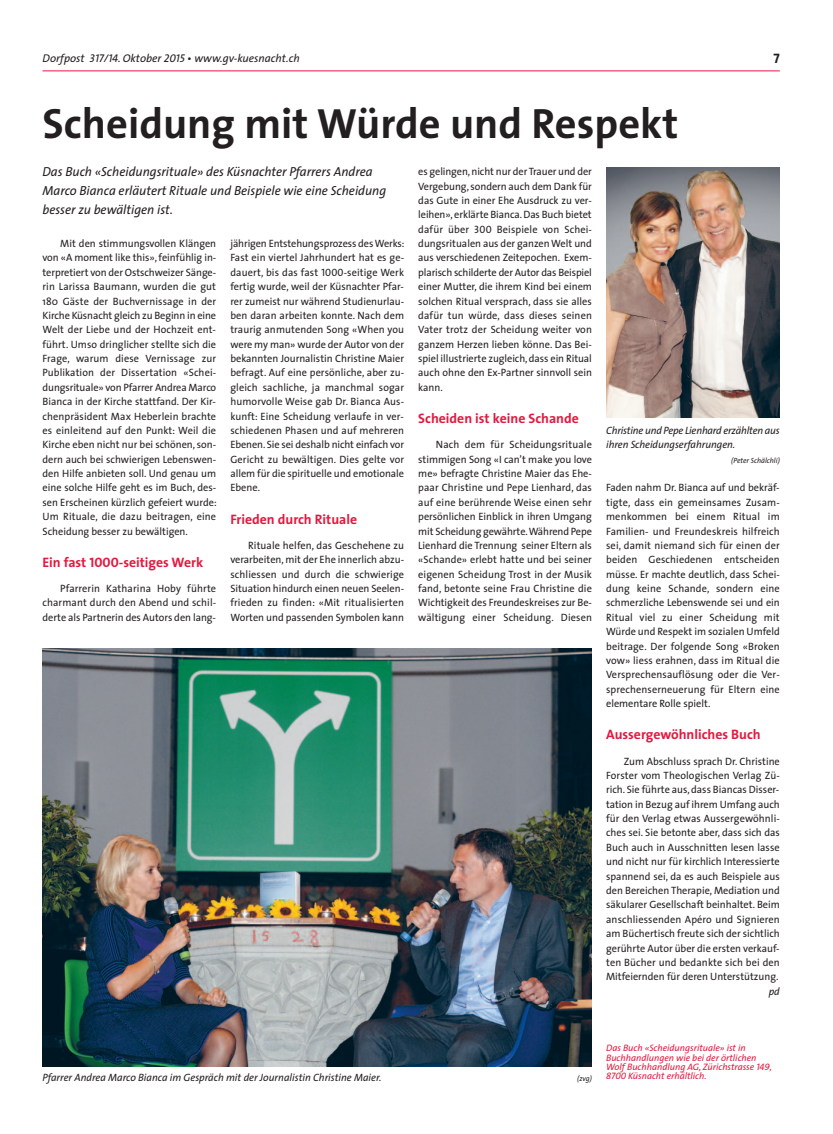
<style>
.page{position:relative;width:833px;height:1134px;background:#fff}
.page>*{position:absolute;margin:0;border:0;box-sizing:border-box;transform-origin:0 0}
.t1{font:700 42.5px "The Sans";color:#231f20}
.t2{font:700 13.75px "The Sans";color:#e4183e}
.t3{font:13.75px "The Sans Bold Caps";color:#231f20}
.t4{font:italic 13.12px/18.8px "The Sans";color:#231f20}
.t5{font:italic 11.25px "The Sans";color:#231f20}
.t6{font:10.62px/14.4px "The Sans";color:#231f20;text-align:justify}
.t7{font:italic 10.62px/14.4px "The Sans";letter-spacing:-.005em;color:#231f20}
.t8{font:italic 9.38px/9.4px "The Sans";color:#e4183e}
.t9{font:italic 7.5px "The Sans";color:#231f20}
.s1{font-family:"The Sans Caps"}
.s2{font-family:"The Sans Bold Caps";font-weight:400}
</style>
<div class="page">
<hr style="left:43px;top:71px;width:737px;height:1px;background:#e4183e">
<img style="left:606px;top:167px;width:174px;height:251px">
<img style="left:43px;top:648px;width:549px;height:418px">
<p class="t5" style="left:43px;top:48px;width:259px">Dorfpost <span class="s1">317/14.</span> Oktober <span class="s1">2015</span> • www.gv-kuesnacht.ch</p>
<p class="t3" style="left:773px;top:47px;width:8px">7</p>
<h1 class="t1" style="left:43px;top:88px;width:637px">Scheidung mit Würde und Respekt</h1>
<p class="t4" style="left:43px;top:162px;width:345px">Das Buch «Scheidungsrituale» des Küsnachter Pfarrers Andrea<br>Marco Bianca erläutert Rituale und Beispiele wie eine Scheidung besser zu bewältigen ist.</p>
<p class="t6" style="left:418px;top:164px;width:175px">es gelingen,nicht nur der Trauer und der Vergebung, sondern auch dem Dank für das Gute in einer Ehe Ausdruck zu ver&shy;leihen», erklärte Bianca.Das Buch bietet dafür über <span class="s1">300</span> Beispiele von Schei&shy;dungsritualen aus der ganzenWelt und aus verschiedenen Zeitepochen. Exem&shy;plarisch schilderte der Autor das Beispiel einer Mutter, die ihrem Kind bei einem solchen Ritual versprach, dass sie alles dafür tun würde, dass dieses seinen Vater trotz der Scheidung weiter von ganzem Herzen lieben könne. Das Bei&shy;spiel illustrierte zugleich,dass ein Ritual auch ohne den Ex-Partner sinnvoll sein kann.</p>
<p class="t2" style="left:418px;top:407px;width:162px">Scheiden ist keine Schande</p>
<p class="t6" style="left:418px;top:437px;width:175px;text-indent:18px">Nach dem für Scheidungsrituale stimmigen Song «I can’t make you love me» befragte Christine Maier das Ehe&shy;paar Christine und Pepe Lienhard, das auf eine berührende Weise einen sehr persönlichen Einblick in ihren Umgang mit Scheidung gewährte.Während Pepe Lienhard die Trennung seiner Eltern als «Schande» erlebt hatte und bei seiner eigenen Scheidung Trost in der Musik fand, betonte seine Frau Christine die Wichtigkeit des Freundeskreises zur Be&shy;wältigung einer Scheidung. Diesen</p>
<p class="t6" style="left:230px;top:236px;width:176px">jährigen Entstehungsprozess desWerks:<br>Fast ein viertel Jahrhundert hat es ge&shy;dauert, bis das fast <span class="s1">1000</span>-seitige Werk fertig wurde, weil der Küsnachter Pfar&shy;rer zumeist nur während Studienurlau&shy;ben daran arbeiten konnte. Nach dem traurig anmutenden Song «When you were my man» wurde der Autor von der bekannten Journalistin Christine Maier befragt. Auf eine persönliche, aber zu&shy;gleich sachliche, ja manchmal sogar humorvolle Weise gab Dr. Bianca Aus&shy;kunft: Eine Scheidung verlaufe in ver&shy;schiedenen Phasen und auf mehreren Ebenen. Sie sei deshalb nicht einfach vor Gericht zu bewältigen. Dies gelte vor allem für die spirituelle und emotionale Ebene.</p>
<p class="t2" style="left:230px;top:507px;width:128px">Frieden durch Rituale</p>
<p class="t6" style="left:230px;top:538px;width:175px;text-indent:18px">Rituale helfen, das Geschehene zu verarbeiten,mit der Ehe innerlich abzu&shy;schliessen und durch die schwierige Situation hindurch einen neuen Seelen&shy;frieden zu finden: «Mit ritualisierten Worten und passenden Symbolen kann</p>
<p class="t6" style="left:43px;top:236px;width:176px;text-indent:18px">Mit den stimmungsvollen Klängen von «A moment like this»,feinfühlig in&shy;terpretiert von der Ostschweizer Sänge&shy;rin Larissa Baumann, wurden die gut 180 Gäste der Buchvernissage in der Kirche Küsnacht gleich zu Beginn in eine Welt der Liebe und der Hochzeit ent&shy;führt. Umso dringlicher stellte sich die Frage, warum diese Vernissage zur Publikation der Dissertation «Schei&shy;dungsrituale» von Pfarrer Andrea Marco Bianca in der Kirche stattfand. Der Kir&shy;chenpräsident Max Heberlein brachte es einleitend auf den Punkt: Weil die Kirche eben nicht nur bei schönen, son&shy;dern auch bei schwierigen Lebenswen&shy;den Hilfe anbieten soll. Und genau um eine solche Hilfe geht es im Buch, des&shy;sen Erscheinen kürzlich gefeiert wurde:<br>Um Rituale, die dazu beitragen, eine Scheidung besser zu bewältigen.</p>
<p class="t2" style="left:43px;top:550px;width:162px">Ein fast <span class="s2">1000</span>-seitiges Werk</p>
<p class="t6" style="left:43px;top:581px;width:175px;text-indent:18px">Pfarrerin Katharina Hoby führte charmant durch den Abend und schil&shy;derte als Partnerin des Autors den lang-</p>
<p class="t7" style="left:606px;top:423px;width:175px">Christine und Pepe Lienhard erzählten aus ihren Scheidungserfahrungen.</p>
<p class="t9" style="left:731px;top:454px;width:50px">(Peter Schälchli)</p>
<p class="t6" style="left:606px;top:480px;width:175px">Faden nahm Dr. Bianca auf und bekräf&shy;tigte, dass ein gemeinsames Zusam&shy;menkommen bei einem Ritual im Familien- und Freundeskreis hilfreich sei, damit niemand sich für einen der beiden Geschiedenen entscheiden müsse. Er machte deutlich, dass Schei&shy;dung keine Schande, sondern eine schmerzliche Lebenswende sei und ein Ritual viel zu einer Scheidung mit Würde und Respekt im sozialen Umfeld beitrage. Der folgende Song «Broken vow» liess erahnen, dass im Ritual die Versprechensauflösung oder die Ver&shy;sprechenserneuerung für Eltern eine elementare Rolle spielt.</p>
<p class="t2" style="left:606px;top:723px;width:156px">Aussergewöhnliches Buch</p>
<p class="t6" style="left:606px;top:753px;width:175px;text-indent:18px">Zum Abschluss sprach Dr. Christine Forster vom Theologischen Verlag Zü&shy;rich. Sie führte aus,dass Biancas Disser&shy;tation in Bezug auf ihrem Umfang auch für den Verlag etwas Aussergewöhnli&shy;ches sei. Sie betonte aber, dass sich das Buch auch in Ausschnitten lesen lasse und nicht nur für kirchlich Interessierte spannend sei, da es auch Beispiele aus den Bereichen Therapie, Mediation und säkularer Gesellschaft beinhaltet. Beim anschliessenden Apéro und Signieren am Büchertisch freute sich der sichtlich gerührte Autor über die ersten verkauf&shy;ten Bücher und bedankte sich bei den Mitfeiernden für deren Unterstützung.</p>
<p class="t7" style="left:768px;top:983px;width:13px">pd</p>
<p class="t7" style="left:43px;top:1070px;width:340px">Pfarrer Andrea Marco Bianca im Gespräch mit der Journalistin Christine Maier.</p>
<p class="t9" style="left:577px;top:1072px;width:16px">(zvg)</p>
<p class="t8" style="left:606px;top:1043px;width:167px">Das Buch «Scheidungsrituale» ist in Buchhandlungen wie bei der örtlichen Wolf Buchhandlung AG, Zürichstrasse <span class="s1">149, 8700</span> Küsnacht erhältlich.</p>
</div>
